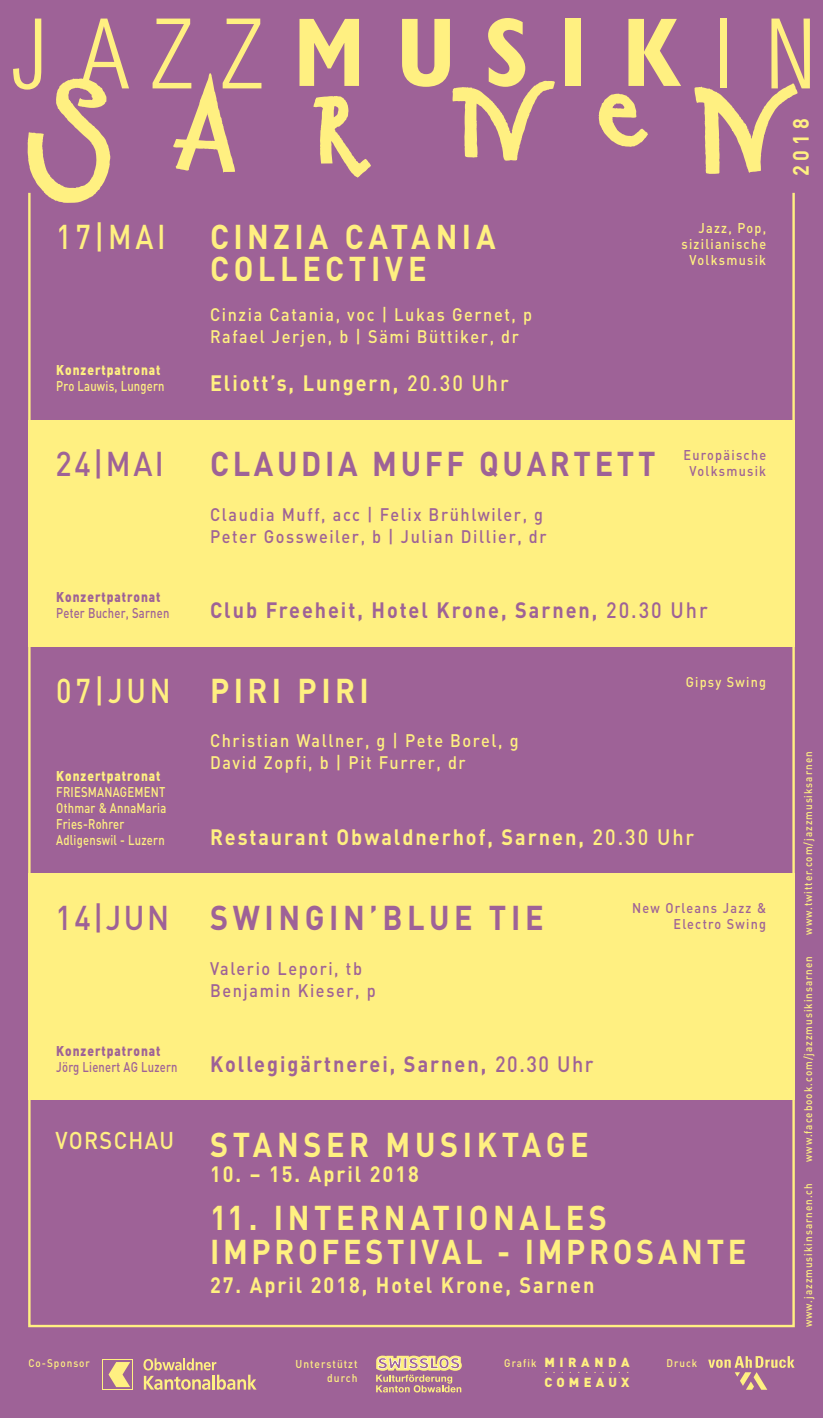
<style>
.page{position:relative;width:823px;height:1418px;background:#fff}
.page>*{position:absolute;margin:0;border:0;box-sizing:border-box;transform-origin:0 0}
.t1{font:700 34px/32px "DIN";letter-spacing:.15em;color:#fff081;scale:.9 1}
.t2{font:700 34px/34px "DIN";letter-spacing:.12em;color:#fff081;scale:.9 1}
.t3{font:700 34px "DIN";letter-spacing:.15em;color:#9e6297;scale:.9 1}
.t4{font:700 34px "DIN";letter-spacing:.12em;color:#9e6297;scale:.9 1}
.t5{font:500 34px "DIN";color:#9e6297;scale:.9 1}
.t6{font:500 34px "DIN";color:#fff081;scale:.85 1}
.t7{font:500 24px "DIN";letter-spacing:.06em;color:#fff081;scale:.9 1}
.t8{font:700 22px "DIN";letter-spacing:.1em;color:#fff081;scale:.9 1}
.t9{font:700 22px "DIN";letter-spacing:.1em;color:#9e6297;scale:.9 1}
.t10{font:500 18px/22px "DIN";letter-spacing:.1em;color:#fff081;scale:.9 1}
.t11{font:500 18px/22px "DIN";letter-spacing:.1em;color:#9e6297;scale:.9 1}
.t12{font:500 14px/16px "DIN";letter-spacing:.02em;color:#fff081;scale:.8 1}
.t13{font:500 14px/16px "DIN";letter-spacing:.095em;color:#9e6297;text-align:center;scale:.9 1}
.t14{font:500 14px/16px "DIN";letter-spacing:.1em;color:#fff081;text-align:right;scale:.9 1}
.t15{font:500 14px "DIN";letter-spacing:.02em;color:#9e6297;scale:.8 1}
.t16{font:900 14px "DIN";letter-spacing:.08em;color:#9e6297;scale:.85 1}
.t17{font:900 14px "DIN";letter-spacing:.08em;color:#fff081;scale:.85 1}
.t18{font:13px "DIN Light Alternate";color:#fff081}
.t19{font:900 13px "DIN";letter-spacing:.355em;color:#fff081}
.t20{font:900 13px "DIN";letter-spacing:.33em;color:#fff081}
.t21{font:500 11.2px "DIN";letter-spacing:.1em;color:#fff081;scale:.9 1}
.t22{font:500 11px "DIN";letter-spacing:.1em;color:#fff081;scale:.9 1}
.s1{font-weight:500}
</style>
<div class="page">
<div style="left:0;top:0;width:822px;height:1417px;background:#9e6297"></div>
<div style="left:28px;top:420px;width:766px;height:226px;background:#fff081"></div>
<div style="left:28px;top:873px;width:766px;height:227px;background:#fff081"></div>
<svg style="left:299px;top:19px;width:60px;height:67px"></svg>
<div style="left:565px;top:19px;width:15px;height:67px;background:#fff081"></div>
<svg style="left:628px;top:19px;width:52px;height:67px"></svg>
<svg style="left:402px;top:18px;width:152px;height:143px"></svg>
<svg style="left:598px;top:93px;width:50px;height:54px"></svg>
<svg style="left:313px;top:96px;width:58px;height:82px"></svg>
<svg style="left:13px;top:19px;width:116px;height:184px"></svg>
<svg style="left:694px;top:19px;width:115px;height:155px"></svg>
<svg style="left:152px;top:19px;width:109px;height:154px"></svg>
<svg style="left:103px;top:1359px;width:30px;height:30px"></svg>
<div style="left:104px;top:1360px;width:28px;height:28px;background:#9e6297"></div>
<svg style="left:108px;top:1362px;width:22px;height:24px"></svg>
<svg style="left:143px;top:1358px;width:113px;height:31px"></svg>
<svg style="left:708px;top:1356px;width:86px;height:33px"></svg>
<svg style="left:376px;top:1355px;width:85px;height:37px"></svg>
<h1 class="t6" style="left:56px;top:215px;width:130px">17|MAI</h1>
<p class="t17" style="left:56px;top:361px;width:124px">Konzertpatronat</p>
<p class="t12" style="left:56px;top:378px;width:137px">Pro Lauwis, Lungern</p>
<h1 class="t1" style="left:210px;top:220px;width:318px">CINZIA CATANIA<br>COLLECTIVE</h1>
<p class="t10" style="left:210px;top:303px;width:359px">Cinzia Catania, voc | Lukas Gernet, p<br>Rafael Jerjen, b | Sämi Büttiker, dr</p>
<p class="t8" style="left:210px;top:369px;width:333px">Eliott’s, Lungern, <span class="s1">20.30 Uhr</span></p>
<h1 class="t5" style="left:56px;top:442px;width:122px">24|MAI</h1>
<h1 class="t4" style="left:210px;top:442px;width:496px">CLAUDIA MUFF QUARTETT</h1>
<p class="t11" style="left:210px;top:503px;width:375px">Claudia Muff, acc | Felix Brühlwiler, g<br>Peter Gossweiler, b | Julian Dillier, dr</p>
<p class="t14" style="left:681px;top:219px;width:96px">Jazz, Pop, sizilianische<br>Volksmusik</p>
<p class="t13" style="left:683px;top:446px;width:93px">Europäische<br>Volksmusik</p>
<p class="t16" style="left:56px;top:588px;width:124px">Konzertpatronat</p>
<p class="t15" style="left:56px;top:604px;width:143px">Peter Bucher, Sarnen</p>
<p class="t9" style="left:210px;top:596px;width:554px">Club Freeheit, Hotel Krone, Sarnen, <span class="s1">20.30 Uhr</span></p>
<h1 class="t1" style="left:56px;top:673px;width:349px"><span class="s1">07|JUN</span> PIRI PIRI</h1>
<p class="t14" style="left:685px;top:673px;width:91px">Gipsy Swing</p>
<p class="t17" style="left:56px;top:766px;width:124px">Konzertpatronat</p>
<p class="t12" style="left:56px;top:783px;width:139px">FRIESMANAGEMENT<br>Othmar &amp; AnnaMaria<br>Fries-Rohrer<br>Adligenswil - Luzern</p>
<p class="t10" style="left:210px;top:728px;width:344px">Christian Wallner, g | Pete Borel, g<br>David Zopfi, b | Pit Furrer, dr</p>
<p class="t8" style="left:210px;top:822px;width:539px">Restaurant Obwaldnerhof, Sarnen, <span class="s1">20.30 Uhr</span></p>
<h1 class="t3" style="left:56px;top:895px;width:543px"><span class="s1">14|JUN</span> SWINGIN’BLUE TIE</h1>
<p class="t16" style="left:56px;top:1041px;width:124px">Konzertpatronat</p>
<p class="t15" style="left:56px;top:1057px;width:153px">Jörg Lienert AG Luzern</p>
<h2 class="t7" style="left:56px;top:1124px;width:133px">VORSCHAU</h2>
<p class="t11" style="left:210px;top:956px;width:185px">Valerio Lepori, tb<br>Benjamin Kieser, p</p>
<p class="t9" style="left:210px;top:1049px;width:427px">Kollegigärtnerei, Sarnen, <span class="s1">20.30 Uhr</span></p>
<h1 class="t1" style="left:210px;top:1127px;width:422px">STANSER MUSIKTAGE</h1>
<p class="t8" style="left:210px;top:1159px;width:233px">10. – 15. April 2018</p>
<p class="t13" style="left:631px;top:899px;width:150px;text-align:right">New Orleans Jazz &amp;<br>Electro Swing</p>
<h1 class="t2" style="left:210px;top:1198px;width:597px">11. INTERNATIONALES<br>IMPROFESTIVAL - IMPROSANTE</h1>
<p class="t8" style="left:210px;top:1270px;width:428px">27. April 2018, Hotel Krone, Sarnen</p>
<p class="t19" style="left:544px;top:1353px;width:87px">MIRANDA</p>
<p class="t18" style="left:544px;top:1360px;width:87px">...........</p>
<p class="t20" style="left:544px;top:1373px;width:87px">COMEAUX</p>
<p class="t22" style="left:28px;top:1356px;width:70px">Co-Sponsor</p>
<p class="t21" style="left:295px;top:1356px;width:70px">Unterstützt</p>
<p class="t22" style="left:504px;top:1356px;width:37px">Grafik</p>
<p class="t22" style="left:666px;top:1356px;width:36px">Druck</p>
<p class="t21" style="left:327px;top:1370px;width:35px">durch</p>
<p class="t8" style="left:785px;top:176px;width:66px;rotate:-90deg">2018</p>
<p class="t22" style="left:800px;top:934px;width:205px;rotate:-90deg">www.twitter.com/jazzmusiksarnen</p>
<p class="t22" style="left:800px;top:1161px;width:230px;rotate:-90deg">www.facebook.com/jazzmusikinsarnen</p>
<p class="t22" style="left:800px;top:1327px;width:162px;rotate:-90deg">www.jazzmusikinsarnen.ch</p>
</div>
